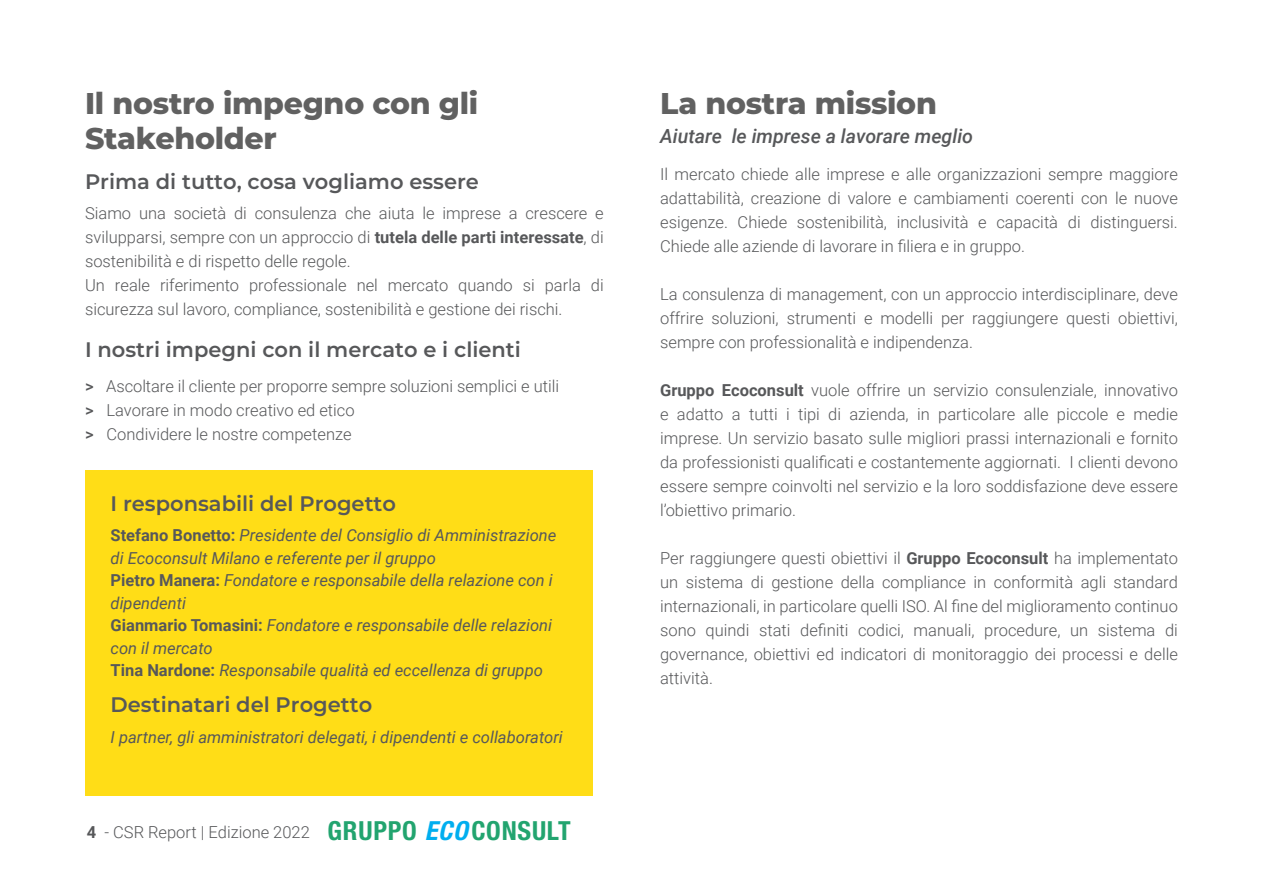
<style>
.page{position:relative;width:1263px;height:893px;background:#fff}
.page>*{position:absolute;margin:0;border:0;box-sizing:border-box;transform-origin:0 0}
.t1{font:800 30px "Montserrat";letter-spacing:-.01em;color:#616161}
.t2{font:600 21px "Montserrat";color:#57585a}
.t3{font:italic 500 19.5px "Roboto";color:#57585a}
.t4{font:300 16.5px/24px "Roboto";color:#57585a;text-align:justify}
.t5{font:italic 16.5px/22.5px "Roboto";color:#57585a}
.s1{font-weight:700}
.s2{font-weight:500}
.s3{font-weight:700;font-style:normal}
.s4{font-family:"Helvetica Neue LT";font-weight:700;font-stretch:condensed;font-size:26.25px;color:#22a46f}
.s5{font-family:"Helvetica Neue LT";font-weight:700;font-style:italic;font-stretch:condensed;font-size:26.25px;color:#00aeef}
</style>
<div class="page">
<div style="left:85px;top:470px;width:508px;height:325px;background:#ffdd17"></div>
<p class="t1" style="left:85px;top:81px;width:395px">Il nostro impegno con gli</p>
<p class="t1" style="left:85px;top:116px;width:193px">Stakeholder</p>
<p class="t2" style="left:85px;top:167px;width:395px">Prima di tutto, cosa vogliamo essere</p>
<p class="t4" style="left:85px;top:201px;width:520px">Siamo una società di consulenza che aiuta le imprese a crescere e svilupparsi, sempre con un approccio di <span class="s1">tutela delle parti interessate</span>, di sostenibilità e di rispetto delle regole.</p>
<p class="t4" style="left:85px;top:273px;width:520px">Un reale riferimento professionale nel mercato quando si parla di sicurezza sul lavoro, compliance, sostenibilità e gestione dei rischi.</p>
<p class="t2" style="left:85px;top:335px;width:437px">I nostri impegni con il mercato e i clienti</p>
<p class="t4" style="left:85px;top:373px;width:476px"><span class="s2">&gt;</span> Ascoltare il cliente per proporre sempre soluzioni semplici e utili</p>
<p class="t4" style="left:85px;top:397px;width:271px"><span class="s2">&gt;</span> Lavorare in modo creativo ed etico</p>
<p class="t4" style="left:85px;top:421px;width:268px"><span class="s2">&gt;</span> Condividere le nostre competenze</p>
<p class="t2" style="left:111px;top:489px;width:287px">I responsabili del Progetto</p>
<p class="t5" style="left:111px;top:524px;width:447px"><span class="s3">Stefano Bonetto:</span> Presidente del Consiglio di Amministrazione</p>
<p class="t5" style="left:111px;top:546px;width:327px">di Ecoconsult Milano e referente per il gruppo</p>
<p class="t5" style="left:111px;top:569px;width:444px"><span class="s3">Pietro Manera:</span> Fondatore e responsabile della relazione con i dipendenti</p>
<p class="t5" style="left:111px;top:614px;width:443px"><span class="s3">Gianmario Tomasini:</span> Fondatore e responsabile delle relazioni con il mercato</p>
<p class="t5" style="left:111px;top:659px;width:434px"><span class="s3">Tina Nardone:</span> Responsabile qualità ed eccellenza di gruppo</p>
<p class="t2" style="left:111px;top:690px;width:263px">Destinatari del Progetto</p>
<p class="t5" style="left:111px;top:725px;width:454px">I partner, gli amministratori delegati, i dipendenti e collaboratori</p>
<p class="t4" style="left:87px;top:820px;width:485px"><span class="s1">4</span> - CSR Report | Edizione 2022 <span class="s4">GRUPPO</span> <span class="s5">ECO</span><span class="s4">CONSULT</span></p>
<p class="t1" style="left:660px;top:81px;width:278px">La nostra mission</p>
<p class="t3" style="left:660px;top:122px;width:314px">Aiutare le imprese a lavorare meglio</p>
<p class="t4" style="left:660px;top:162px;width:519px">Il mercato chiede alle imprese e alle organizzazioni sempre maggiore adattabilità, creazione di valore e cambiamenti coerenti con le nuove esigenze. Chiede sostenibilità, inclusività e capacità di distinguersi.<br>Chiede alle aziende di lavorare in filiera e in gruppo.</p>
<p class="t4" style="left:660px;top:282px;width:519px">La consulenza di management, con un approccio interdisciplinare, deve offrire soluzioni, strumenti e modelli per raggiungere questi obiettivi, sempre con professionalità e indipendenza.</p>
<p class="t4" style="left:660px;top:378px;width:519px"><span class="s1">Gruppo Ecoconsult</span> vuole offrire un servizio consulenziale, innovativo e adatto a tutti i tipi di azienda, in particolare alle piccole e medie imprese. Un servizio basato sulle migliori prassi internazionali e fornito da professionisti qualificati e costantemente aggiornati. I clienti devono essere sempre coinvolti nel servizio e la loro soddisfazione deve essere l’obiettivo primario.</p>
<p class="t4" style="left:660px;top:546px;width:519px">Per raggiungere questi obiettivi il <span class="s1">Gruppo Ecoconsult</span> ha implementato un sistema di gestione della compliance in conformità agli standard internazionali, in particolare quelli ISO. Al fine del miglioramento continuo sono quindi stati definiti codici, manuali, procedure, un sistema di governance, obiettivi ed indicatori di monitoraggio dei processi e delle attività.</p>
</div>
